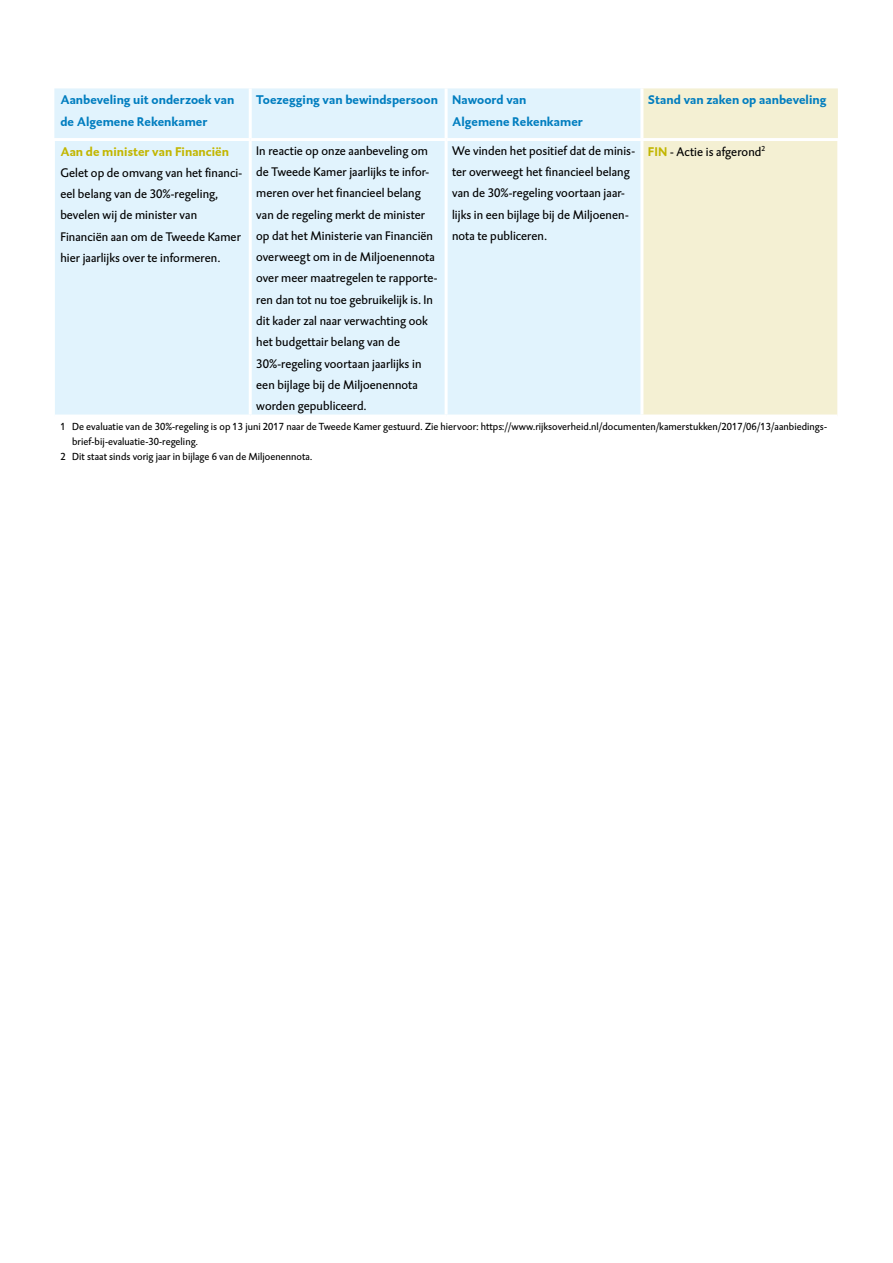
<style>
.page{position:relative;width:893px;height:1263px;background:#fff}
.page>*{position:absolute;margin:0;border:0;box-sizing:border-box;transform-origin:0 0}
._05_Tabel_tekstkader{font:12.75px/21.3px "DTL Caspari T";letter-spacing:.005em;color:#000}
._4_kop_tabel_vet_bla{font:700 12.75px/21.3px "DTL Caspari ST";letter-spacing:.005em;color:#007dbf}
._4_kop_tabel_vet_gro{font:700 12.75px "DTL Caspari ST";letter-spacing:.005em;color:#c2b600}
.Noot{font:10.5px/15px "DTL Caspari T";letter-spacing:.005em;color:#000}
.s1{font-family:"DTL Caspari ST";font-weight:700;color:#c2b600}
</style>
<div class="page">
<div style="left:54px;top:88px;width:586px;height:326px;background:#e1f3fd"></div>
<div style="left:643px;top:88px;width:195px;height:326px;background:#f4f0d3"></div>
<hr style="left:54px;top:141px;width:1px;height:275px;background:#fff">
<hr style="left:837px;top:141px;width:1px;height:275px;background:#fff">
<hr style="left:249px;top:88px;width:3px;height:50px;background:#fff">
<hr style="left:445px;top:88px;width:3px;height:50px;background:#fff">
<hr style="left:54px;top:138px;width:196px;height:3px;background:#fff">
<hr style="left:250px;top:138px;width:196px;height:3px;background:#fff">
<hr style="left:249px;top:141px;width:3px;height:273px;background:#fff">
<hr style="left:446px;top:138px;width:196px;height:3px;background:#fff">
<hr style="left:445px;top:141px;width:3px;height:273px;background:#fff">
<hr style="left:642px;top:138px;width:196px;height:3px;background:#fff">
<p class="_4_kop_tabel_vet_bla" style="left:60px;top:89px;width:176px">Aanbeveling uit onderzoek van de Algemene Rekenkamer</p>
<p class="_4_kop_tabel_vet_bla" style="left:256px;top:89px;width:183px">Toezegging van bewindspersoon</p>
<p class="_4_kop_tabel_vet_bla" style="left:452px;top:89px;width:132px">Nawoord van<br>Algemene Rekenkamer</p>
<p class="_4_kop_tabel_vet_bla" style="left:648px;top:89px;width:180px">Stand van zaken op aanbeveling</p>
<p class="_4_kop_tabel_vet_gro" style="left:60px;top:143px;width:170px">Aan de minister van Financiën</p>
<p class="_05_Tabel_tekstkader" style="left:60px;top:162px;width:183px">Gelet op de omvang van het financi&shy;eel belang van de 30%-regeling, bevelen wij de minister van<br>Financiën aan om de Tweede Kamer hier jaarlijks over te informeren.</p>
<p class="_05_Tabel_tekstkader" style="left:256px;top:140px;width:183px">In reactie op onze aanbeveling om de Tweede Kamer jaarlijks te infor&shy;meren over het financieel belang van de regeling merkt de minister op dat het Ministerie van Financiën overweegt om in de Miljoenennota over meer maatregelen te rapporte&shy;ren dan tot nu toe gebruikelijk is. In dit kader zal naar verwachting ook het budgettair belang van de 30%-regeling voortaan jaarlijks in een bijlage bij de Miljoenennota worden gepubliceerd.</p>
<p class="_05_Tabel_tekstkader" style="left:452px;top:140px;width:184px">We vinden het positief dat de minis&shy;ter overweegt het financieel belang van de 30%-regeling voortaan jaar&shy;lijks in een bijlage bij de Miljoenen&shy;nota te publiceren.</p>
<p class="_05_Tabel_tekstkader" style="left:648px;top:140px;width:119px"><span class="s1">FIN</span> - Actie is afgerond<sup>2</sup></p>
<p class="Noot" style="left:72px;top:419px;width:756px;text-indent:-12px">1 De evaluatie van de 30%-regeling is op 13 juni 2017 naar de Tweede Kamer gestuurd. Zie hiervoor: https://www.rijksoverheid.nl/documenten/kamerstukken/2017/06/13/aanbiedings&shy;brief-bij-evaluatie-30-regeling.</p>
<p class="Noot" style="left:60px;top:449px;width:253px">2 Dit staat sinds vorig jaar in bijlage 6 van de Miljoenennota.</p>
</div>
